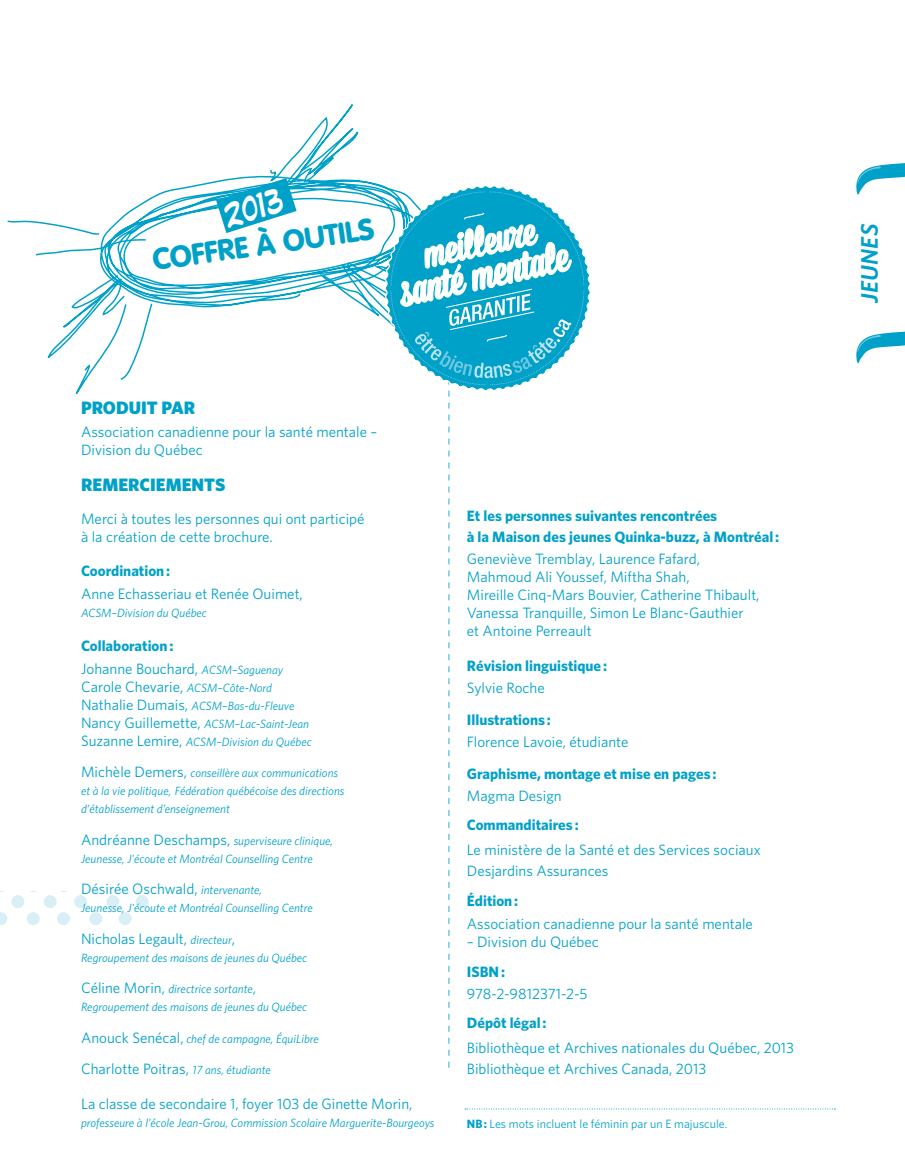
<style>
.page{position:relative;width:905px;height:1175px;background:#fff}
.page>*{position:absolute;margin:0;border:0;box-sizing:border-box;transform-origin:0 0}
.t1{font:900 29.55px "VAG Rounded";color:#00a1c9}
.t2{font:27.6px "Laffayette Comic Pro";color:#fff}
.t3{font:italic 600 24px "Whitney HTF";color:#00a1c9}
.t4{font:900 18px "Whitney HTF";color:#00a1c9}
.t5{font:15px/18px "Whitney HTF";color:#00a1c9}
.t6{font:700 15px/21px "Whitney HTF";color:#00a1c9}
.t7{font:italic 12px/18px "Whitney HTF";color:#00a1c9}
.t8{font:12px "Whitney HTF";color:#00a1c9}
.s1{font-weight:700}
.s2{font-style:italic;font-size:12px}
.s3{font-style:normal;font-size:15px}
</style>
<div class="page">
<svg style="left:856px;top:163px;width:48px;height:32px"></svg>
<svg style="left:856px;top:331px;width:48px;height:32px"></svg>
<div style="left:11px;top:895px;width:13px;height:13px;background:#d9eff6;border-radius:50%"></div>
<svg style="left:0;top:912px;width:7px;height:13px"></svg>
<div style="left:74px;top:895px;width:13px;height:13px;background:#d9eff6;border-radius:50%"></div>
<div style="left:57px;top:912px;width:13px;height:13px;background:#d9eff6;border-radius:50%"></div>
<div style="left:44px;top:895px;width:13px;height:13px;background:#d9eff6;border-radius:50%"></div>
<div style="left:27px;top:912px;width:13px;height:13px;background:#d9eff6;border-radius:50%"></div>
<div style="left:106px;top:895px;width:13px;height:13px;background:#d9eff6;border-radius:50%"></div>
<div style="left:89px;top:912px;width:13px;height:13px;background:#d9eff6;border-radius:50%"></div>
<div style="left:136px;top:895px;width:13px;height:13px;background:#d9eff6;border-radius:50%"></div>
<div style="left:119px;top:912px;width:12px;height:13px;background:#d9eff6;border-radius:50%"></div>
<svg style="left:465px;top:1108px;width:370px;height:1px"></svg>
<svg style="left:100px;top:181px;width:116px;height:127px"></svg>
<svg style="left:47px;top:274px;width:106px;height:120px"></svg>
<svg style="left:7px;top:219px;width:140px;height:37px"></svg>
<svg style="left:216px;top:104px;width:374px;height:963px"></svg>
<h2 class="t2" style="left:221px;top:205px;width:61px;rotate:-18deg">2013</h2>
<h1 class="t1" style="left:150px;top:242px;width:225px;rotate:-8deg">COFFRE À OUTILS</h1>
<p class="t4" style="left:81px;top:397px;width:116px">PRODUIT PAR</p>
<p class="t5" style="left:81px;top:422px;width:298px">Association canadienne pour la santé mentale –<br>Division du Québec</p>
<p class="t4" style="left:81px;top:473px;width:146px">REMERCIEMENTS</p>
<p class="t5" style="left:81px;top:509px;width:285px">Merci à toutes les personnes qui ont participé à la création de cette brochure.</p>
<p class="t6" style="left:81px;top:560px;width:91px">Coordination:</p>
<p class="t5" style="left:81px;top:584px;width:223px">Anne Echasseriau et Renée Ouimet,</p>
<p class="t7" style="left:81px;top:603px;width:127px">ACSM–Division du Québec</p>
<p class="t5" style="left:81px;top:634px;width:204px;line-height:22.5px"><span class="s1">Collaboration:<br></span>Johanne Bouchard, <span class="s2">ACSM–Saguenay</span></p>
<p class="t5" style="left:81px;top:677px;width:192px">Carole Chevarie, <span class="s2">ACSM–Côte-Nord</span></p>
<p class="t7" style="left:81px;top:696px;width:232px"><span class="s3">Nathalie Dumais,</span> ACSM–Bas-du-Fleuve<br><span class="s3">Nancy Guillemette,</span> ACSM–Lac-Saint-Jean<br><span class="s3">Suzanne Lemire,</span> ACSM–Division du Québec</p>
<p class="t7" style="left:81px;top:764px;width:265px"><span class="s3">Michèle Demers,</span> conseillère aux communications et à la vie politique, Fédération québécoise des directions d’établissement d’enseignement</p>
<p class="t7" style="left:81px;top:831px;width:253px"><span class="s3">Andréanne Deschamps,</span> superviseure clinique,<br>Jeunesse, J'écoute et Montréal Counselling Centre</p>
<p class="t5" style="left:81px;top:879px;width:183px">Désirée Oschwald, <span class="s2">intervenante,</span></p>
<p class="t7" style="left:81px;top:899px;width:233px">Jeunesse, J'écoute et Montréal Counselling Centre</p>
<p class="t5" style="left:81px;top:929px;width:156px">Nicholas Legault, <span class="s2">directeur</span>,</p>
<p class="t7" style="left:81px;top:948px;width:228px">Regroupement des maisons de jeunes du Québec</p>
<p class="t7" style="left:81px;top:980px;width:228px"><span class="s3">Céline Morin,</span> directrice sortante<span class="s3">,<br></span>Regroupement des maisons de jeunes du Québec</p>
<p class="t7" style="left:81px;top:1029px;width:239px"><span class="s3">Anouck Senécal,</span> chef de campagne, ÉquiLibre</p>
<p class="t5" style="left:81px;top:1059px;width:191px">Charlotte Poitras, <span class="s2">17 ans, étudiante</span></p>
<p class="t5" style="left:81px;top:1094px;width:333px">La classe de secondaire 1, foyer 103 de Ginette Morin,</p>
<p class="t7" style="left:81px;top:1113px;width:355px">professeure à l’école Jean-Grou, Commission Scolaire Marguerite-Bourgeoys</p>
<p class="t6" style="left:467px;top:504px;width:314px">Et les personnes suivantes rencontrées<br>à la Maison des jeunes Quinka-buzz, à Montréal:</p>
<p class="t5" style="left:467px;top:549px;width:294px">Geneviève Tremblay, Laurence Fafard, Mahmoud Ali Youssef, Miftha Shah,<br>Mireille Cinq-Mars Bouvier, Catherine Thibault, Vanessa Tranquille, Simon Le Blanc-Gauthier et Antoine Perreault</p>
<p class="t6" style="left:467px;top:654px;width:142px">Révision linguistique:</p>
<p class="t5" style="left:467px;top:678px;width:79px">Sylvie Roche</p>
<p class="t6" style="left:467px;top:708px;width:85px">Illustrations :</p>
<p class="t5" style="left:467px;top:732px;width:163px">Florence Lavoie, étudiante</p>
<p class="t6" style="left:467px;top:762px;width:251px">Graphisme, montage et mise en pages :</p>
<p class="t5" style="left:467px;top:786px;width:96px">Magma Design</p>
<p class="t6" style="left:467px;top:813px;width:113px">Commanditaires :</p>
<p class="t5" style="left:467px;top:839px;width:295px;line-height:21px">Le ministère de la Santé et des Services sociaux<br>Desjardins Assurances</p>
<p class="t6" style="left:467px;top:890px;width:53px">Édition:</p>
<p class="t5" style="left:467px;top:914px;width:287px">Association canadienne pour la santé mentale</p>
<p class="t5" style="left:467px;top:932px;width:133px">– Division du Québec</p>
<p class="t6" style="left:467px;top:960px;width:40px">ISBN:</p>
<p class="t5" style="left:467px;top:984px;width:122px">978-2-9812371-2-5</p>
<p class="t6" style="left:467px;top:1011px;width:81px">Dépôt légal:</p>
<p class="t5" style="left:467px;top:1037px;width:329px;line-height:21px">Bibliothèque et Archives nationales du Québec, 2013<br>Bibliothèque et Archives Canada, 2013</p>
<p class="t8" style="left:467px;top:1116px;width:262px"><span class="s1">NB:</span> Les mots incluent le féminin par un E majuscule.</p>
<h3 class="t3" style="left:855px;top:303px;width:81px;rotate:-90deg">JEUNES</h3>
</div>
